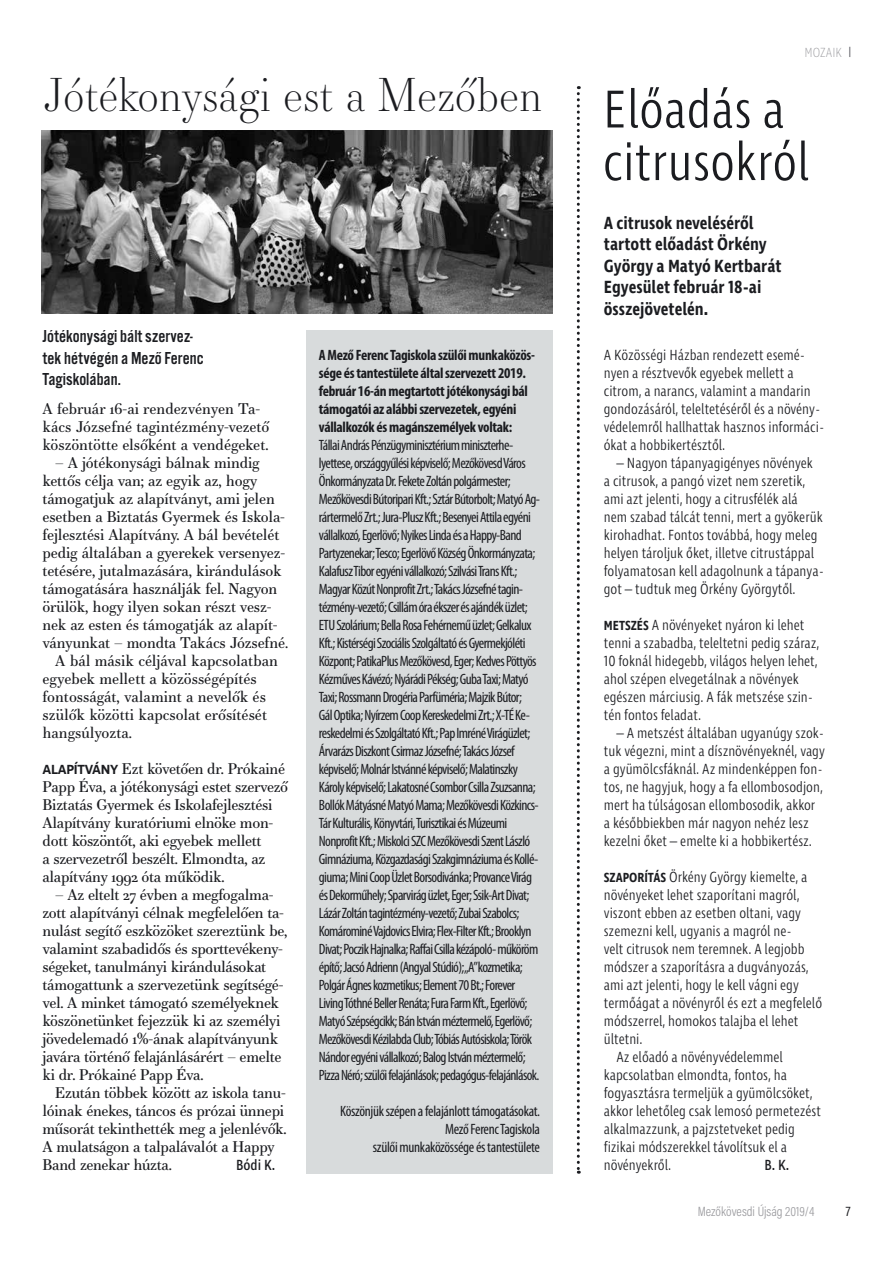
<style>
.page{position:relative;width:893px;height:1263px;background:#fff}
.page>*{position:absolute;margin:0;border:0;box-sizing:border-box;transform-origin:0 0}
.t1{font:300 54.3px/52.5px "Ingra Cd";color:#1b1c20}
.t2{font:300 45px "Essonnes Display";color:#1b1c20}
.t3{font:600 18px/21.6px "Ingra Cd";color:#1b1c20}
.t4{font:18px/21.6px "Alternate Got No 3 D";color:#1b1c20}
.t5{font:condensed 15px/18px "Myriad Pro";letter-spacing:-.04em;color:#1b1c20}
.t6{font:300 15px/18px "Ingra Cd";color:#1b1c20}
.t7{font:15px/18px "Essonnes Text";letter-spacing:-.02em;color:#1b1c20}
.t8{font:15px/18px "Essonnes Text";color:#1b1c20}
.t9{font:700 condensed 15px/18px "Myriad Pro";letter-spacing:-.02em;color:#1b1c20}
.t10{font:condensed 15px/18px "Myriad Pro";letter-spacing:-.02em;color:#1b1c20;text-align:right}
.t11{font:15px "Ingra Cd";color:#1b1c20}
.t12{font:300 13.5px "Acumin Pro Cond";color:#98989c}
.t13{font:200 13.5px "Ingra Cd";color:#98989c}
.t14{font:13.5px "Acumin Pro Cond";color:#1b1c20}
.s1{font-weight:600;font-size:13.5px}
.s2{font-family:"Ingra";font-weight:600;font-size:13.5px}
</style>
<div class="page">
<div style="left:306px;top:330px;width:247px;height:844px;background:#d8dbdc"></div>
<img style="left:42px;top:131px;width:511px;height:183px">
<svg style="left:577px;top:86px;width:3px;height:1088px"></svg>
<h2 class="t2" style="left:42px;top:63px;width:501px">Jótékonysági est a Mezőben</h2>
<p class="t13" style="left:804px;top:44px;width:39px">MOZAIK</p>
<h1 class="t1" style="left:603px;top:86px;width:208px">Előadás a citrusokról</h1>
<p class="t3" style="left:604px;top:213px;width:179px">A citrusok neveléséről tartott előadást Örkény<br>György a Matyó Kertbarát<br>Egyesület február 18-ai összejövetelén.</p>
<p class="t4" style="left:43px;top:326px;width:163px">Jótékonysági bált szervez&shy;tek hétvégén a Mező Ferenc<br>Tagiskolában.</p>
<p class="t6" style="left:604px;top:347px;width:222px">A Közösségi Házban rendezett esemé&shy;nyen a résztvevők egyebek mellett a citrom, a narancs, valamint a mandarin gondozásáról, teleltetéséről és a növény&shy;védelemről hallhattak hasznos informáci&shy;ókat a hobbikertésztől.</p>
<p class="t6" style="left:604px;top:455px;width:221px;text-indent:13px">– Nagyon tápanyagigényes növények<br>a citrusok, a pangó vizet nem szeretik, ami azt jelenti, hogy a citrusfélék alá nem szabad tálcát tenni, mert a gyökerük kirohadhat. Fontos továbbá, hogy meleg helyen tároljuk őket, illetve citrustáppal folyamatosan kell adagolnunk a tápanya&shy;got – tudtuk meg Örkény Györgytől.</p>
<p class="t6" style="left:604px;top:617px;width:217px"><span class="s1">METSZÉS</span> A növényeket nyáron ki lehet tenni a szabadba, teleltetni pedig száraz, 10 foknál hidegebb, világos helyen lehet, ahol szépen elvegetálnak a növények egészen márciusig. A fák metszése szin&shy;tén fontos feladat.</p>
<p class="t6" style="left:604px;top:725px;width:223px;text-indent:13px">– A metszést általában ugyanúgy szok&shy;tuk végezni, mint a dísznövényeknél, vagy a gyümölcsfáknál. Az mindenképpen fon&shy;tos, ne hagyjuk, hogy a fa ellombosodjon, mert ha túlságosan ellombosodik, akkor a későbbiekben már nagyon nehéz lesz kezelni őket – emelte ki a hobbikertész.</p>
<p class="t6" style="left:604px;top:869px;width:205px"><span class="s1">SZAPORÍTÁS</span> Örkény György kiemelte, a</p>
<p class="t6" style="left:604px;top:887px;width:197px">növényeket lehet szaporítani magról,</p>
<p class="t6" style="left:604px;top:905px;width:199px">viszont ebben az esetben oltani, vagy</p>
<p class="t6" style="left:604px;top:923px;width:189px">szemezni kell, ugyanis a magról ne-</p>
<p class="t6" style="left:604px;top:941px;width:202px">velt citrusok nem teremnek. A legjobb</p>
<p class="t6" style="left:604px;top:959px;width:206px">módszer a szaporításra a dugványozás,</p>
<p class="t6" style="left:604px;top:977px;width:197px">ami azt jelenti, hogy le kell vágni egy</p>
<p class="t6" style="left:604px;top:995px;width:220px">termőágat a növényről és ezt a megfelelő</p>
<p class="t6" style="left:604px;top:1013px;width:196px">módszerrel, homokos talajba el lehet</p>
<p class="t6" style="left:604px;top:1031px;width:40px">ültetni.</p>
<p class="t6" style="left:617px;top:1049px;width:168px">Az előadó a növényvédelemmel</p>
<p class="t6" style="left:604px;top:1067px;width:185px">kapcsolatban elmondta, fontos, ha</p>
<p class="t6" style="left:604px;top:1085px;width:210px">fogyasztásra termeljük a gyümölcsöket,</p>
<p class="t6" style="left:604px;top:1103px;width:219px">akkor lehetőleg csak lemosó permetezést</p>
<p class="t6" style="left:604px;top:1121px;width:193px">alkalmazzunk, a pajzstetveket pedig</p>
<p class="t6" style="left:604px;top:1139px;width:185px">fizikai módszerekkel távolítsuk el a</p>
<p class="t6" style="left:604px;top:1157px;width:69px">növényekről.</p>
<p class="t9" style="left:319px;top:346px;width:218px">A Mező Ferenc Tagiskola szülői munkaközös&shy;sége és tantestülete által szervezett 2019. február 16-án megtartott jótékonysági bál támogatói az alábbi szervezetek, egyéni vállalkozók és magánszemélyek voltak:</p>
<p class="t5" style="left:319px;top:436px;width:223px">Tállai András Pénzügyminisztérium miniszterhe&shy;lyettese, országgyűlési képviselő; Mezőkövesd Város Önkormányzata Dr. Fekete Zoltán polgármester; Mezőkövesdi Bútoripari Kft.; Sztár Bútorbolt; Matyó Ag&shy;rártermelő Zrt.; Jura-Plusz Kft.; Besenyei Attila egyéni vállalkozó, Egerlövő; Nyikes Linda és a Happy-Band Partyzenekar; Tesco; Egerlövő Község Önkormányzata; Kalafusz Tibor egyéni vállalkozó; Szilvási Trans Kft.; Magyar Közút Nonprofit Zrt.; Takács Józsefné tagin&shy;tézmény-vezető; Csillám óra ékszer és ajándék üzlet; ETU Szolárium; Bella Rosa Fehérnemű üzlet; Gelkalux Kft.; Kistérségi Szociális Szolgáltató és Gyermekjóléti Központ; PatikaPlus Mezőkövesd, Eger; Kedves Pöttyös Kézműves Kávézó; Nyárádi Pékség; Guba Taxi; Matyó Taxi; Rossmann Drogéria Parfüméria; Majzik Bútor;<br>Gál Optika; Nyírzem Coop Kereskedelmi Zrt.; X-TÉ Ke&shy;reskedelmi és Szolgáltató Kft.; Pap Imréné Virágüzlet; Árvarázs Diszkont Csirmaz Józsefné; Takács József képviselő; Molnár Istvánné képviselő; Malatinszky Károly képviselő; Lakatosné Csombor Csilla Zsuzsanna; Bollók Mátyásné Matyó Mama; Mezőkövesdi Közkincs-Tár Kulturális, Könyvtári, Turisztikai és Múzeumi Nonprofit Kft.; Miskolci SZC Mezőkövesdi Szent László Gimnáziuma, Közgazdasági Szakgimnáziuma és Kollé&shy;giuma; Mini Coop Üzlet Borsodivánka; Provance Virág és Dekorműhely; Sparvirág üzlet, Eger; Ssik-Art Divat; Lázár Zoltán tagintézmény-vezető; Zubai Szabolcs; Komárominé Vajdovics Elvira; Flex-Filter Kft.; Brooklyn Divat; Poczik Hajnalka; Raffai Csilla kézápoló- műköröm építő; Jacsó Adrienn (Angyal Stúdió); „A”kozmetika; Polgár Ágnes kozmetikus; Element 70 Bt.; Forever Living Tóthné Beller Renáta; Fura Farm Kft., Egerlövő; Matyó Szépségcikk; Bán István méztermelő, Egerlövő; Mezőkövesdi Kézilabda Club; Tóbiás Autósiskola; Török Nándor egyéni vállalkozó; Balog István méztermelő; Pizza Néró; szülői felajánlások; pedagógus-felajánlások.</p>
<p class="t10" style="left:340px;top:1102px;width:201px">Köszönjük szépen a felajánlott támogatásokat.<br>Mező Ferenc Tagiskola<br>szülői munkaközössége és tantestülete</p>
<p class="t8" style="left:43px;top:399px;width:228px">A február 16-ai rendezvényen Ta&shy;kács Józsefné tagintézmény-vezető köszöntötte elsőként a vendégeket.</p>
<p class="t7" style="left:55px;top:453px;width:206px">– A jótékonysági bálnak mindig</p>
<p class="t7" style="left:43px;top:471px;width:216px">kettős célja van; az egyik az, hogy</p>
<p class="t7" style="left:43px;top:489px;width:234px">támogatjuk az alapítványt, ami jelen</p>
<p class="t7" style="left:43px;top:507px;width:244px">esetben a Biztatás Gyermek és Iskola-</p>
<p class="t7" style="left:43px;top:525px;width:238px">fejlesztési Alapítvány. A bál bevételét</p>
<p class="t7" style="left:43px;top:543px;width:244px">pedig általában a gyerekek versenyez-</p>
<p class="t7" style="left:43px;top:561px;width:241px">tetésére, jutalmazására, kirándulások</p>
<p class="t7" style="left:43px;top:579px;width:236px">támogatására használják fel. Nagyon</p>
<p class="t7" style="left:43px;top:597px;width:231px">örülök, hogy ilyen sokan részt vesz-</p>
<p class="t7" style="left:43px;top:615px;width:237px">nek az esten és támogatják az alapít-</p>
<p class="t7" style="left:43px;top:633px;width:247px">ványunkat – mondta Takács Józsefné.</p>
<p class="t8" style="left:55px;top:651px;width:224px">A bál másik céljával kapcsolatban</p>
<p class="t8" style="left:43px;top:669px;width:216px">egyebek mellett a közösségépítés</p>
<p class="t8" style="left:43px;top:687px;width:225px">fontosságát, valamint a nevelők és</p>
<p class="t8" style="left:43px;top:705px;width:226px">szülők közötti kapcsolat erősítését</p>
<p class="t8" style="left:43px;top:723px;width:91px">hangsúlyozta.</p>
<p class="t7" style="left:43px;top:759px;width:247px"><span class="s2">ALAPÍTVÁNY</span> Ezt követően dr. Prókainé Papp Éva, a jótékonysági estet szervező Biztatás Gyermek és Iskolafejlesztési Alapítvány kuratóriumi elnöke mon&shy;dott köszöntőt, aki egyebek mellett<br>a szervezetről beszélt. Elmondta, az alapítvány 1992 óta működik.</p>
<p class="t7" style="left:43px;top:885px;width:247px;text-indent:13px">– Az eltelt 27 évben a megfogalma&shy;zott alapítványi célnak megfelelően ta&shy;nulást segítő eszközöket szereztünk be, valamint szabadidős és sporttevékeny&shy;ségeket, tanulmányi kirándulásokat támogattunk a szervezetünk segítségé&shy;vel. A minket támogató személyeknek köszönetünket fejezzük ki az személyi jövedelemadó 1%-ának alapítványunk javára történő felajánlásárért – emelte ki dr. Prókainé Papp Éva.</p>
<p class="t7" style="left:43px;top:1083px;width:246px;text-indent:13px">Ezután többek között az iskola tanu&shy;lóinak énekes, táncos és prózai ünnepi műsorát tekinthették meg a jelenlévők.<br>A mulatságon a talpalávalót a Happy Band zenekar húzta.</p>
<p class="t11" style="left:236px;top:1156px;width:41px">Bódi K.</p>
<p class="t11" style="left:764px;top:1156px;width:26px">B. K.</p>
<p class="t12" style="left:698px;top:1202px;width:118px">Mezőkövesdi Újság 2019/4</p>
<p class="t14" style="left:846px;top:1202px;width:6px">7</p>
</div>
